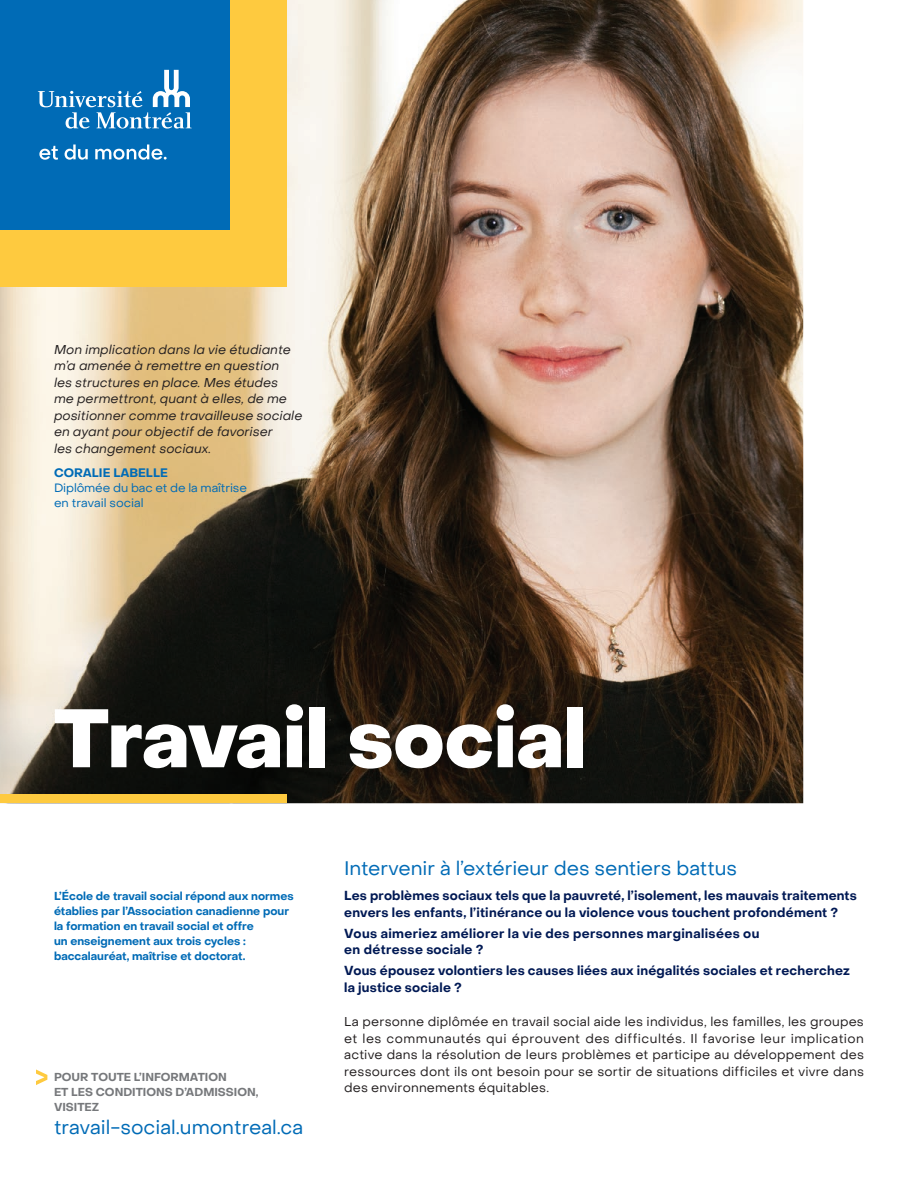
<style>
.page{position:relative;width:918px;height:1188px;background:#fff}
.page>*{position:absolute;margin:0;border:0;box-sizing:border-box;transform-origin:0 0}
.t1{font:800 81px "Object Sans";letter-spacing:-.015em;color:#fff}
.t2{font:19.5px "Object Sans";color:#006bb6}
.t3{font:12.75px/16.5px "Object Sans";letter-spacing:.015em;color:#231f20;text-align:justify}
.t4{font:700 12.75px/16.5px "PP Object Sans";letter-spacing:.015em;color:#001954}
.t5{font:italic 12.75px/16.5px "Object Sans";color:#231f20}
.t6{font:12px/15px "Object Sans";letter-spacing:-.01em;color:#006bb6}
.t7{font:700 12px "PP Object Sans";color:#006bb6}
.t8{font:700 11.25px/15px "PP Object Sans";color:#006bb6}
.t9{font:700 11.25px/15px "PP Object Sans";color:#76787b}
.t10{font:700 11.25px "PP Object Sans";letter-spacing:.075em;color:#76787b}
</style>
<div class="page">
<img style="left:0;top:0;width:803px;height:803px">
<div style="left:0;top:0;width:287px;height:287px;background:#feca3f"></div>
<div style="left:0;top:794px;width:287px;height:9px;background:#feca3f"></div>
<svg style="left:36px;top:1070px;width:11px;height:15px"></svg>
<div style="left:0;top:0;width:230px;height:230px;background:#006bb6"></div>
<svg style="left:38px;top:70px;width:154px;height:59px"></svg>
<svg style="left:39px;top:146px;width:19px;height:14px"></svg>
<svg style="left:65px;top:145px;width:23px;height:15px"></svg>
<svg style="left:95px;top:145px;width:72px;height:15px"></svg>
<p class="t5" style="left:54px;top:341px;width:250px">Mon implication dans la vie étudiante m’a amenée à remettre en question<br>les structures en place. Mes études<br>me permettront, quant à elles, de me positionner comme travailleuse sociale en ayant pour objectif de favoriser<br>les changement sociaux.</p>
<p class="t7" style="left:54px;top:465px;width:115px">Coralie Labelle</p>
<p class="t6" style="left:54px;top:480px;width:195px">Diplômée du bac et de la maîtrise en travail social</p>
<h1 class="t1" style="left:54px;top:689px;width:534px">Travail social</h1>
<p class="t8" style="left:54px;top:889px;width:241px">L’École de travail social répond aux normes établies par l’Association canadienne pour la formation en travail social et offre<br>un enseignement aux trois cycles : baccalauréat, maîtrise et doctorat.</p>
<p class="t9" style="left:54px;top:1070px;width:174px">Pour TOUTE l’information<br>ET LES CON DITION</p>
<p class="t9" style="left:165px;top:1085px;width:77px">S D’ADMISSION</p>
<p class="t9" style="left:256px;top:1085px;width:4px">,</p>
<p class="t10" style="left:54px;top:1101px;width:47px">visitez</p>
<h2 class="t2" style="left:54px;top:1115px;width:251px">travail-social.umontreal.ca</h2>
<h2 class="t2" style="left:344px;top:856px;width:394px">Intervenir à l’extérieur des sentiers battus</h2>
<p class="t4" style="left:344px;top:888px;width:514px">Les problèmes sociaux tels que la pauvreté, l’isolement, les mauvais traitements envers les enfants, l’itinérance ou la violence vous touchent profondément ?</p>
<p class="t4" style="left:344px;top:925px;width:417px">Vous aimeriez améliorer la vie des personnes marginalisées ou en détresse sociale ?</p>
<p class="t4" style="left:344px;top:963px;width:507px">Vous épousez volontiers les causes liées aux inégalités sociales et recherchez la justice sociale ?</p>
<p class="t3" style="left:344px;top:1014px;width:521px">La personne diplômée en travail social aide les individus, les familles, les groupes et les communautés qui éprouvent des difficultés. Il favorise leur implication active dans la résolution de leurs problèmes et participe au développement des ressources dont ils ont besoin pour se sortir de situations difficiles et vivre dans des environnements équitables.</p>
</div>
